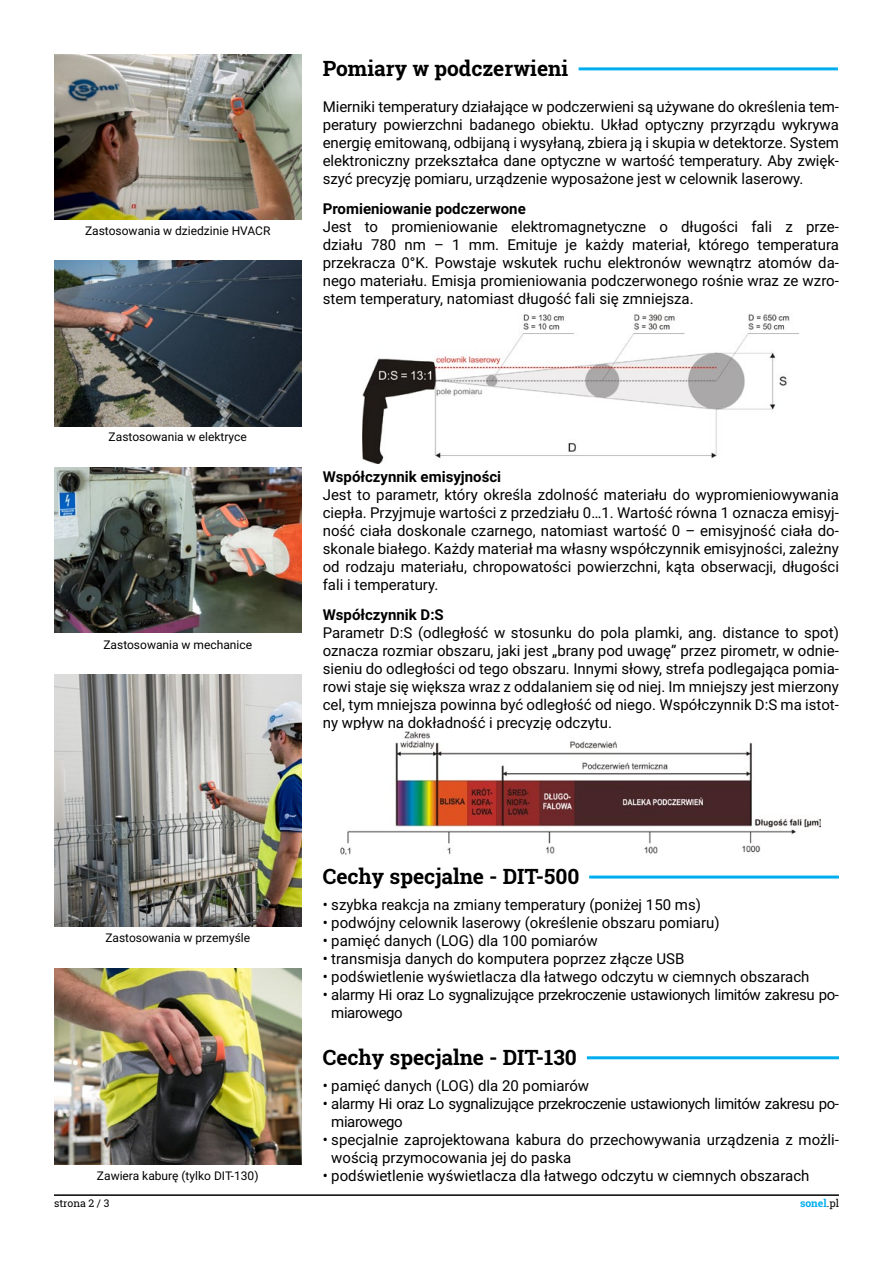
<style>
.page{position:relative;width:893px;height:1263px;background:#fff}
.page>*{position:absolute;margin:0;border:0;box-sizing:border-box;transform-origin:0 0}
.t1{font:700 21px "Roboto Slab";color:#000}
.t2{font:15px/18px "Roboto";color:#000;text-align:justify}
.t3{font:15px/18px "Roboto";letter-spacing:-.025em;color:#000}
.t4{font:700 15px "Roboto";color:#000}
.t5{font:12px "Roboto";color:#000}
.t6{font:10.5px "Roboto Slab";color:#000}
.t7{font:700 10.5px "Roboto Slab";color:#00aeef}
.s1{font-weight:400;color:#000}
</style>
<div class="page">
<hr style="left:54px;top:1194px;width:785px;height:2px;background:#000">
<img style="left:363px;top:313px;width:436px;height:150px">
<img style="left:341px;top:731px;width:480px;height:124px">
<img style="left:54px;top:54px;width:247px;height:165px">
<img style="left:54px;top:675px;width:247px;height:252px">
<hr style="left:579px;top:67px;width:259px;height:3px;background:#00aeef">
<hr style="left:589px;top:875px;width:250px;height:3px;background:#00aeef">
<hr style="left:587px;top:1056px;width:252px;height:3px;background:#00aeef">
<img style="left:54px;top:261px;width:247px;height:165px">
<img style="left:54px;top:468px;width:247px;height:165px">
<img style="left:54px;top:968px;width:247px;height:197px">
<p class="t5" style="left:85px;top:222px;width:187px">Zastosowania w dziedzinie HVACR</p>
<p class="t5" style="left:109px;top:429px;width:140px">Zastosowania w elektryce</p>
<p class="t5" style="left:103px;top:636px;width:150px">Zastosowania w mechanice</p>
<h1 class="t1" style="left:323px;top:54px;width:247px">Pomiary w podczerwieni</h1>
<p class="t2" style="left:323px;top:97px;width:518px">Mierniki temperatury działające w podczerwieni są używane do określenia tem&shy;peratury powierzchni badanego obiektu. Układ optyczny przyrządu wykrywa energię emitowaną, odbijaną i wysyłaną, zbiera ją i skupia w detektorze. System elektroniczny przekształca dane optyczne w wartość temperatury. Aby zwięk&shy;szyć precyzję pomiaru, urządzenie wyposażone jest w celownik laserowy.</p>
<p class="t4" style="left:323px;top:198px;width:205px">Promieniowanie podczerwone</p>
<p class="t2" style="left:323px;top:217px;width:518px">Jest to promieniowanie elektromagnetyczne o długości fali z prze&shy;działu 780 nm – 1 mm. Emituje je każdy materiał, którego temperatura przekracza 0°K. Powstaje wskutek ruchu elektronów wewnątrz atomów da&shy;nego materiału. Emisja promieniowania podczerwonego rośnie wraz ze wzro&shy;stem temperatury, natomiast długość fali się zmniejsza.</p>
<p class="t4" style="left:323px;top:466px;width:180px">Współczynnik emisyjności</p>
<p class="t2" style="left:323px;top:485px;width:518px">Jest to parametr, który określa zdolność materiału do wypromieniowywania ciepła. Przyjmuje wartości z przedziału 0…1. Wartość równa 1 oznacza emisyj&shy;ność ciała doskonale czarnego, natomiast wartość 0 – emisyjność ciała do&shy;skonale białego. Każdy materiał ma własny współczynnik emisyjności, zależny od rodzaju materiału, chropowatości powierzchni, kąta obserwacji, długości fali i temperatury.</p>
<p class="t4" style="left:323px;top:604px;width:123px">Współczynnik D:S</p>
<p class="t2" style="left:323px;top:623px;width:518px">Parametr D:S (odległość w stosunku do pola plamki, ang. distance to spot) oznacza rozmiar obszaru, jaki jest „brany pod uwagę” przez pirometr, w odnie&shy;sieniu do odległości od tego obszaru. Innymi słowy, strefa podlegająca pomia&shy;rowi staje się większa wraz z oddalaniem się od niej. Im mniejszy jest mierzony cel, tym mniejsza powinna być odległość od niego. Współczynnik D:S ma istot&shy;ny wpływ na dokładność i precyzję odczytu.</p>
<p class="t5" style="left:105px;top:929px;width:146px">Zastosowania w przemyśle</p>
<p class="t5" style="left:97px;top:1168px;width:163px">Zawiera kaburę (tylko DIT-130)</p>
<h1 class="t1" style="left:323px;top:862px;width:258px">Cechy specjalne - DIT-500</h1>
<p class="t2" style="left:323px;top:895px;width:380px">• szybka reakcja na zmiany temperatury (poniżej 150 ms)</p>
<p class="t2" style="left:323px;top:913px;width:398px">• podwójny celownik laserowy (określenie obszaru pomiaru)</p>
<p class="t2" style="left:323px;top:931px;width:276px">• pamięć danych (LOG) dla 100 pomiarów</p>
<p class="t2" style="left:323px;top:949px;width:363px">• transmisja danych do komputera poprzez złącze USB</p>
<p class="t2" style="left:323px;top:967px;width:488px">• podświetlenie wyświetlacza dla łatwego odczytu w ciemnych obszarach</p>
<p class="t3" style="left:331px;top:985px;width:509px;text-indent:-9px">• alarmy Hi oraz Lo sygnalizujące przekroczenie ustawionych limitów zakresu po&shy;miarowego</p>
<h1 class="t1" style="left:323px;top:1043px;width:256px">Cechy specjalne - DIT-130</h1>
<p class="t2" style="left:323px;top:1076px;width:268px">• pamięć danych (LOG) dla 20 pomiarów</p>
<p class="t3" style="left:331px;top:1094px;width:509px;text-indent:-9px">• alarmy Hi oraz Lo sygnalizujące przekroczenie ustawionych limitów zakresu po&shy;miarowego</p>
<p class="t2" style="left:331px;top:1130px;width:509px;text-indent:-9px">• specjalnie zaprojektowana kabura do przechowywania urządzenia z możli&shy;wością przymocowania jej do paska</p>
<p class="t2" style="left:323px;top:1166px;width:488px">• podświetlenie wyświetlacza dla łatwego odczytu w ciemnych obszarach</p>
<p class="t6" style="left:54px;top:1196px;width:57px">strona 2 / 3</p>
<p class="t7" style="left:800px;top:1196px;width:40px">sonel<span class="s1">.pl</span></p>
</div>
